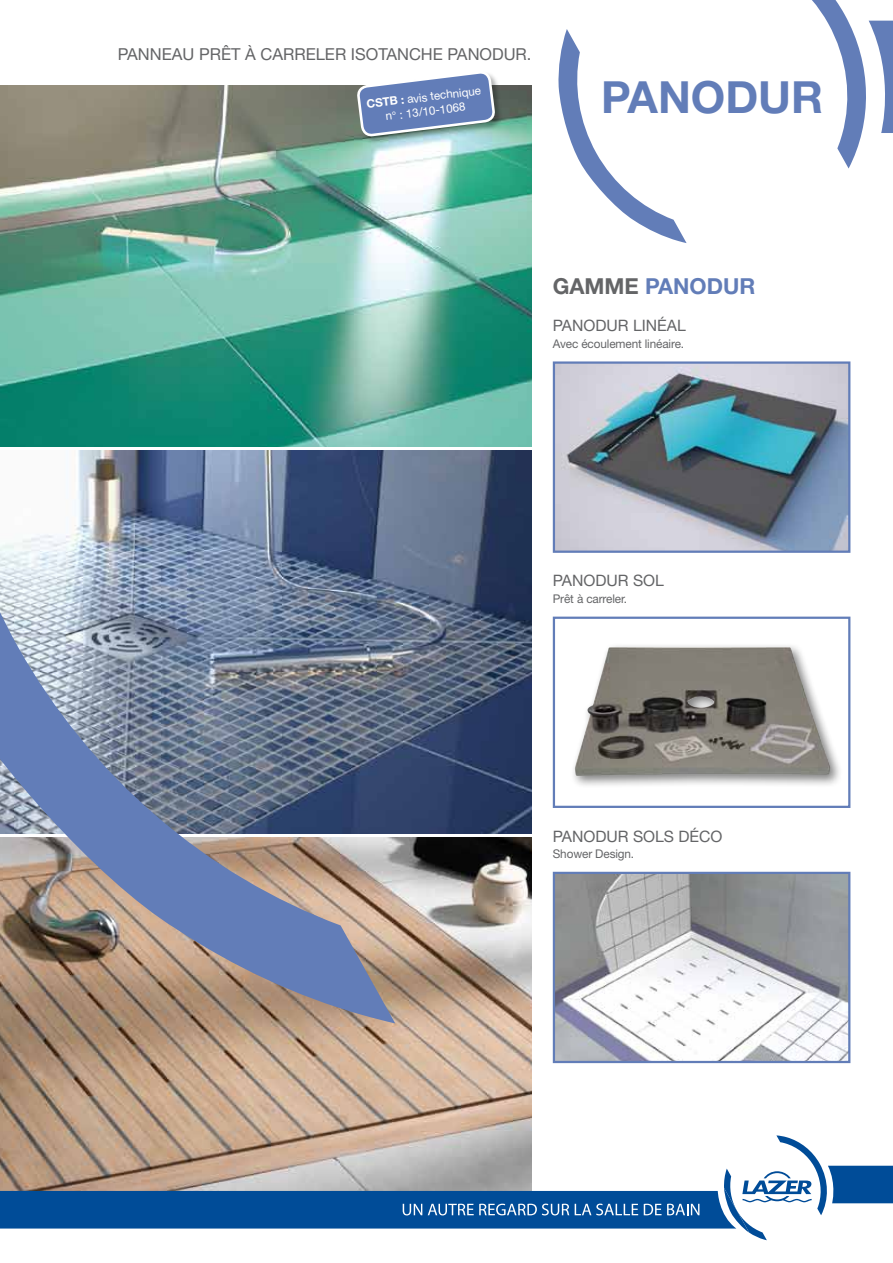
<style>
.page{position:relative;width:893px;height:1263px;background:#fff}
.page>*{position:absolute;margin:0;border:0;box-sizing:border-box;transform-origin:0 0}
.t1{font:700 44.4px "Helvetica Neue LT";color:#627db8}
.t2{font:700 22.05px "Helvetica Neue LT";color:#627db8}
.t3{font:16.5px "Helvetica Neue LT";color:#646567}
.t4{font:15.75px "Helvetica Neue LT";color:#646567}
.t5{font:12px "Helvetica Neue LT";letter-spacing:-.01em;color:#646567}
.t6{font:11.7px/14.2px "Helvetica Neue LT";color:#fff;text-align:center}
.s1{font-weight:700}
.s2{color:#646567}
</style>
<div class="page">
<img style="left:395px;top:451px;width:136px;height:382px">
<img style="left:0;top:85px;width:531px;height:361px">
<img style="left:0;top:838px;width:531px;height:297px">
<svg style="left:558px;top:29px;width:129px;height:214px"></svg>
<svg style="left:812px;top:0;width:81px;height:168px"></svg>
<svg style="left:0;top:1135px;width:893px;height:105px"></svg>
<img style="left:0;top:128px;width:395px;height:895px">
<div style="left:553px;top:617px;width:297px;height:191px;border:2px solid #627db8"></div>
<div style="left:570px;top:643px;width:273px;height:146px;background:#000;opacity:.5"></div>
<img style="left:575px;top:647px;width:255px;height:129px">
<img style="left:556px;top:364px;width:291px;height:186px">
<div style="left:553px;top:361px;width:297px;height:192px;border:2px solid #627db8"></div>
<img style="left:556px;top:875px;width:291px;height:185px">
<div style="left:553px;top:872px;width:297px;height:191px;border:2px solid #627db8"></div>
<div style="left:357px;top:71px;width:146px;height:74px;background:#000;opacity:.3"></div>
<svg style="left:357px;top:71px;width:138px;height:98px"></svg>
<h3 class="t3" style="left:118px;top:44px;width:415px">Pann eau prêt à carreler ISOTANCHE PANODUR.</h3>
<p class="t6" style="left:366px;top:97px;width:117px;rotate:-7deg"><span class="s1">CSTB :</span> avis technique n° : 13/10-1068</p>
<h1 class="t1" style="left:601px;top:70px;width:33px">PANODUR</h1>
<h2 class="t2" style="left:553px;top:272px;width:204px"><span class="s2">GAMME</span> PANODUR</h2>
<h3 class="t4" style="left:553px;top:316px;width:125px">PANODUR LINÉAL</h3>
<p class="t5" style="left:553px;top:336px;width:133px">Avec écoulement linéaire.</p>
<h3 class="t4" style="left:553px;top:571px;width:111px">PANODUR SOL</h3>
<p class="t5" style="left:553px;top:591px;width:76px">Prêt à carreler.</p>
<h3 class="t4" style="left:553px;top:827px;width:32px">panodur</h3>
<h3 class="t4" style="left:633px;top:827px;width:91px">SOLS DÉCO</h3>
<p class="t5" style="left:553px;top:847px;width:83px">Shower Design.</p>
</div>
